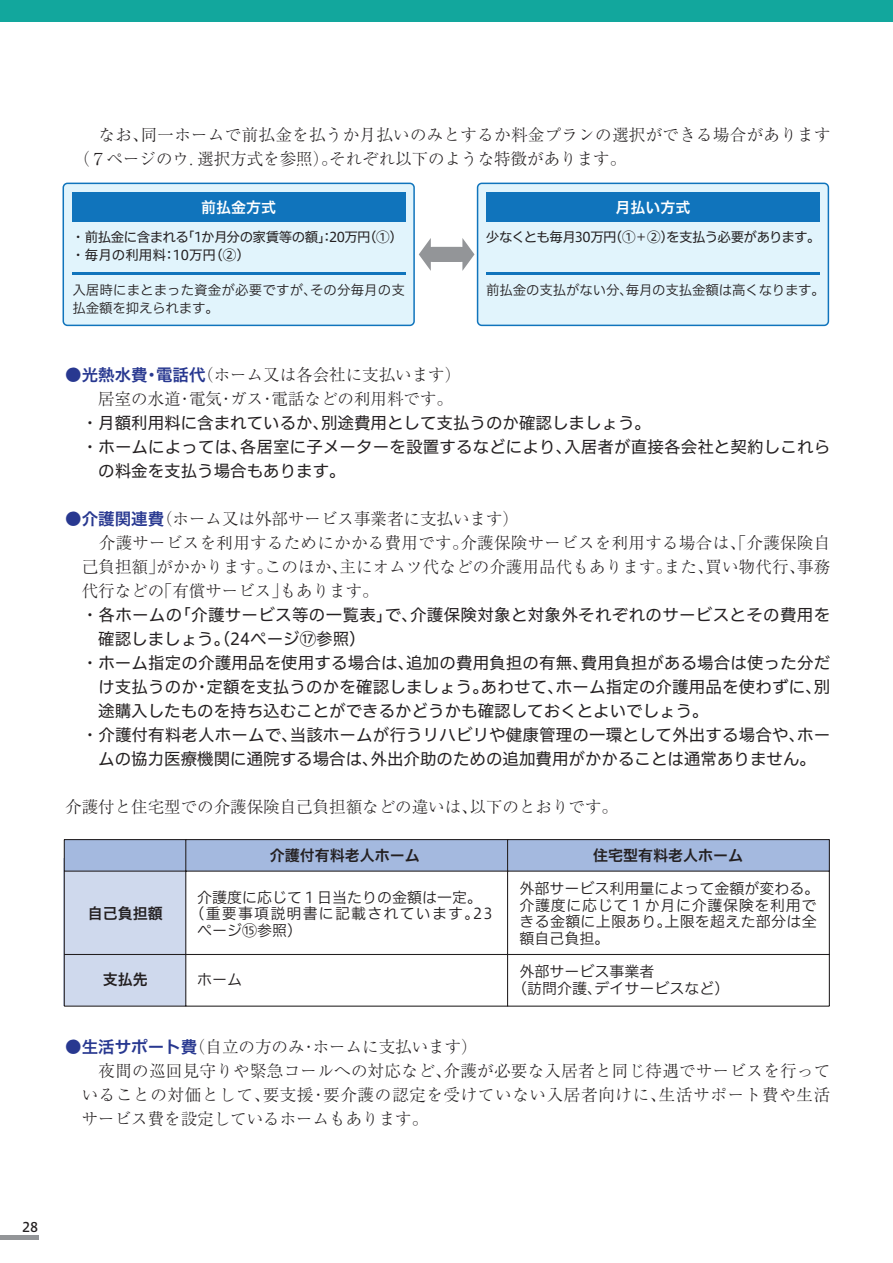
<style>
.page{position:relative;width:893px;height:1263px;background:#fff}
.page>*{position:absolute;margin:0;border:0;box-sizing:border-box;transform-origin:0 0}
.t1{font:16.5px/24px "Ryumin Pro Light 90 pv RKSJ H";letter-spacing:.01em;color:#231f20}
.t2{font:16.5px "Hiragino UD Sans F Std N W4 90 pv RKSJ H";letter-spacing:.01em;color:#231f20}
.t3{font:15px/16.6px "Hiragino UD Sans F Std N W3 90 pv RKSJ H";color:#231f20}
.t4{font:15px "Hiragino UD Sans F Std N W6 90 pv RKSJ H";color:#231f20}
.t5{font:15px "Hiragino UD Sans F Std N W3 90 pv RKSJ H";letter-spacing:.08em;color:#231f20}
.t6{font:15px "Hiragino UD Sans F Std N W6 90 pv RKSJ H";color:#fff}
.t7{font:13.5px/18px "Hiragino UD Sans F Std N W4 90 pv RKSJ H";letter-spacing:-.04em;color:#231f20}
.t8{font:13.5px/18px "Hiragino UD Sans F Std N W3 90 pv RKSJ H";letter-spacing:-.01em;color:#231f20}
.t9{font:13.35px "Hiragino UD Sans F Std N W5";color:#231f20}
.s1{font-family:"Hiragino UD Sans F Std N W6 90 pv RKSJ H";color:#283890}
</style>
<div class="page">
<div style="left:0;top:1235px;width:38px;height:5px;background:#939598"></div>
<div style="left:0;top:0;width:893px;height:21px;background:#12a79d"></div>
<div style="left:64px;top:858px;width:122px;height:147px;background:#cfd9ed"></div>
<div style="left:64px;top:839px;width:765px;height:32px;background:#a4b9df"></div>
<hr style="left:64px;top:839px;width:765px;height:1px;background:#231f20">
<hr style="left:64px;top:870px;width:765px;height:2px;background:#231f20">
<hr style="left:64px;top:954px;width:765px;height:1px;background:#231f20">
<hr style="left:64px;top:1005px;width:765px;height:2px;background:#231f20">
<hr style="left:829px;top:839px;width:1px;height:167px;background:#231f20">
<hr style="left:507px;top:839px;width:1px;height:167px;background:#231f20">
<hr style="left:185px;top:839px;width:1px;height:167px;background:#231f20">
<hr style="left:64px;top:839px;width:1px;height:167px;background:#231f20">
<div style="left:63px;top:183px;width:351px;height:142px;background:#e1f4fc;border-radius:4px"></div>
<div style="left:63px;top:183px;width:352px;height:143px;border:2px solid #1074bc;border-radius:4px"></div>
<div style="left:478px;top:183px;width:350px;height:142px;background:#e1f4fc;border-radius:4px"></div>
<div style="left:477px;top:183px;width:352px;height:143px;border:2px solid #1074bc;border-radius:4px"></div>
<div style="left:72px;top:192px;width:334px;height:30px;background:#1074bc"></div>
<div style="left:486px;top:192px;width:334px;height:30px;background:#1074bc"></div>
<hr style="left:72px;top:272px;width:334px;height:3px;background:#1074bc">
<hr style="left:486px;top:272px;width:334px;height:3px;background:#1074bc">
<svg style="left:419px;top:238px;width:55px;height:33px"></svg>
<p class="t1" style="left:73px;top:121px;width:758px;text-indent:8px">　なお、同一ホームで前払金を払うか月払いのみとするか料金プランの選択ができる場合があります（７ページのウ．選択方式を参照）。それぞれ以下のような特徴があります。</p>
<p class="t6" style="left:201px;top:196px;width:76px">前払金方式</p>
<p class="t6" style="left:615px;top:196px;width:76px">月払い方式</p>
<p class="t7" style="left:71px;top:227px;width:333px">・前払金に含まれる「1か月分の家賃等の額」：20万円（①）・毎月の利用料：10万円（②）</p>
<p class="t7" style="left:486px;top:227px;width:336px">少なくとも毎月30万円（①＋②）を支払う必要があります。</p>
<p class="t8" style="left:72px;top:280px;width:334px">入居時にまとまった資金が必要ですが、その分毎月の支払金額を抑えられます。</p>
<p class="t8" style="left:486px;top:280px;width:340px">前払金の支払がない分、毎月の支払金額は高くなります。</p>
<p class="t1" style="left:65px;top:361px;width:398px"><span class="s1">●光熱水費・電話代</span>（ホーム又は各会社に支払います）</p>
<p class="t1" style="left:82px;top:385px;width:373px">　居室の水道・電気・ガス・電話などの利用料です。</p>
<p class="t2" style="left:82px;top:410px;width:571px">・月額利用料に含まれているか、別途費用として支払うのか確認しましょう。</p>
<p class="t2" style="left:82px;top:434px;width:750px">・ホームによっては、各居室に子メーターを設置するなどにより、入居者が直接各会社と契約しこれら</p>
<p class="t2" style="left:98px;top:458px;width:249px">の料金を支払う場合もあります。</p>
<p class="t1" style="left:65px;top:505px;width:455px"><span class="s1">●介護関連費</span>（ホーム又は外部サービス事業者に支払います）</p>
<p class="t1" style="left:65px;top:529px;width:766px">　　介護サービスを利用するためにかかる費用です。介護保険サービスを利用する場合は、「介護保険自</p>
<p class="t1" style="left:82px;top:553px;width:750px">己負担額」がかかります。このほか、主にオムツ代などの介護用品代もあります。また、買い物代行、事務</p>
<p class="t1" style="left:82px;top:577px;width:298px">代行などの「有償サービス」もあります。</p>
<p class="t2" style="left:82px;top:602px;width:750px">・各ホームの「介護サービス等の一覧表」で、介護保険対象と対象外それぞれのサービスとその費用を</p>
<p class="t2" style="left:98px;top:626px;width:269px">確認しましょう。（24ページ⑰参照）</p>
<p class="t2" style="left:82px;top:650px;width:750px">・ホーム指定の介護用品を使用する場合は、追加の費用負担の有無、費用負担がある場合は使った分だ</p>
<p class="t2" style="left:98px;top:674px;width:733px">け支払うのか・定額を支払うのかを確認しましょう。あわせて、ホーム指定の介護用品を使わずに、別</p>
<p class="t2" style="left:98px;top:698px;width:612px">途購入したものを持ち込むことができるかどうかも確認しておくとよいでしょう。</p>
<p class="t2" style="left:82px;top:722px;width:750px">・介護付有料老人ホームで、当該ホームが行うリハビリや健康管理の一環として外出する場合や、ホー</p>
<p class="t2" style="left:98px;top:746px;width:719px">ムの協力医療機関に通院する場合は、外出介助のための追加費用がかかることは通常ありません。</p>
<p class="t1" style="left:65px;top:793px;width:554px">介護付と住宅型での介護保険自己負担額などの違いは、以下のとおりです。</p>
<p class="t4" style="left:88px;top:902px;width:76px">自己負担額</p>
<p class="t4" style="left:103px;top:968px;width:46px">支払先</p>
<p class="t4" style="left:270px;top:844px;width:151px">介護付有料老人ホーム</p>
<p class="t3" style="left:197px;top:888px;width:286px">介護度に応じて１日当たりの金額は一定。</p>
<p class="t5" style="left:190px;top:902px;width:304px">（重要事項説明書に記載されています。23</p>
<p class="t3" style="left:197px;top:921px;width:106px">ページ⑮参照）</p>
<p class="t3" style="left:197px;top:970px;width:46px">ホーム</p>
<p class="t4" style="left:593px;top:844px;width:151px">住宅型有料老人ホーム</p>
<p class="t3" style="left:520px;top:879px;width:302px">外部サービス利用量によって金額が変わる。介護度に応じて１か月に介護保険を利用できる金額に上限あり。上限を超えた部分は全額自己負担。</p>
<p class="t3" style="left:512px;top:962px;width:219px;text-indent:8px">外部サービス事業者<br>（訪問介護、デイサービスなど）</p>
<p class="t1" style="left:82px;top:1033px;width:750px;text-indent:-16px"><span class="s1">●生活サポート費</span>（自立の方のみ・ホームに支払います）<br>　夜間の巡回見守りや緊急コールへの対応など、介護が必要な入居者と同じ待遇でサービスを行っていることの対価として、要支援・要介護の認定を受けていない入居者向けに、生活サポート費や生活サービス費を設定しているホームもあります。</p>
<p class="t9" style="left:22px;top:1217px;width:18px">28</p>
</div>
